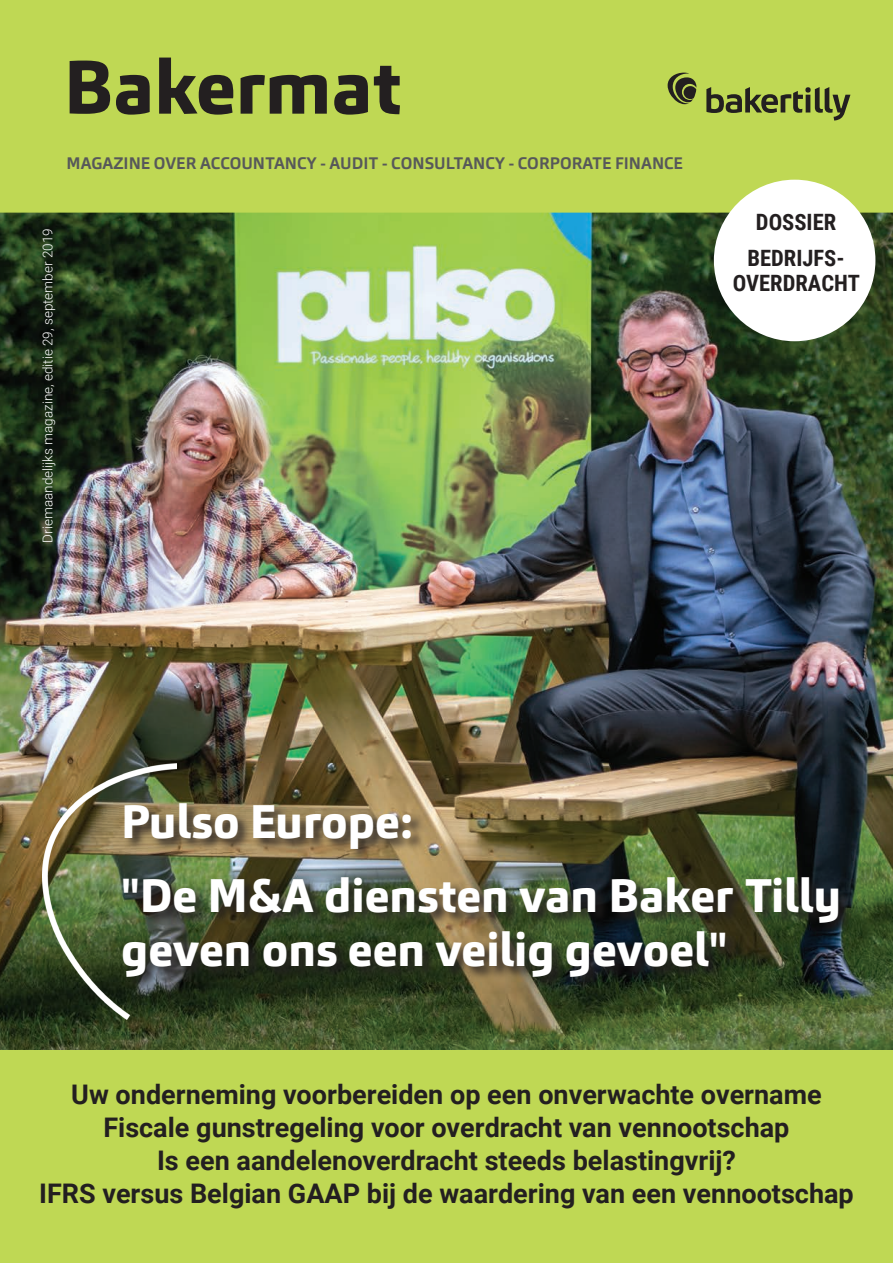
<style>
.page{position:relative;width:893px;height:1263px;background:#fff}
.page>*{position:absolute;margin:0;border:0;box-sizing:border-box;transform-origin:0 0}
.t1{font:800 75px "Carnac";color:#231f20}
.t2{font:800 46.5px/54px "Carnac";color:#fff}
.t3{font:700 27px/33px "Roboto";color:#231f20;text-align:center}
.t4{font:700 22.5px/36px "Roboto Condensed";color:#231f20;text-align:center}
.t5{font:700 16.5px "Carnac";color:#57585a}
.t6{font:300 13.5px "Roboto";color:#fff}
</style>
<div class="page">
<img style="left:0;top:213px;width:893px;height:837px">
<div style="left:0;top:0;width:893px;height:213px;background:#bfd854"></div>
<div style="left:0;top:1050px;width:893px;height:213px;background:#bfd854"></div>
<svg style="left:706px;top:87px;width:144px;height:34px"></svg>
<svg style="left:668px;top:73px;width:28px;height:31px"></svg>
<img style="left:43px;top:764px;width:133px;height:255px">
<div style="left:124px;top:801px;width:301px;height:61px;background:#231f20;opacity:.9"></div>
<div style="left:121px;top:875px;width:732px;height:116px;background:#231f20;opacity:.9"></div>
<div style="left:715px;top:181px;width:159px;height:159px;background:#fff;border-radius:50%"></div>
<div style="left:714px;top:180px;width:161px;height:161px;border:3px solid #fff;border-radius:50%"></div>
<h1 class="t1" style="left:64px;top:39px;width:339px">Bakermat</h1>
<p class="t5" style="left:67px;top:152px;width:618px">MAGAZINE OVER ACCOUNTANCY - AUDIT - CONSULTANCY - CORPORATE FINANCE</p>
<p class="t6" style="left:38px;top:542px;width:316px;rotate:-90deg">Driemaandelijks magazine, editie 29, september 2019</p>
<p class="t4" style="left:747px;top:203px;width:98px">DOSSIER<br>BEDRIJFS-</p>
<p class="t4" style="left:733px;top:264px;width:128px">OVERDRACHT</p>
<h2 class="t2" style="left:121px;top:795px;width:293px">Pulso Europe:</h2>
<h2 class="t2" style="left:121px;top:869px;width:721px">"De M&amp;A diensten van Baker Tilly geven ons een veilig gevoel"</h2>
<p class="t3" style="left:39px;top:1077px;width:816px">Uw onderneming voorbereiden op een onverwachte overname Fiscale gunstregeling voor overdracht van vennootschap<br>Is een aandelenoverdracht steeds belastingvrij?<br>IFRS versus Belgian GAAP bij de waardering van een vennootschap</p>
</div>
